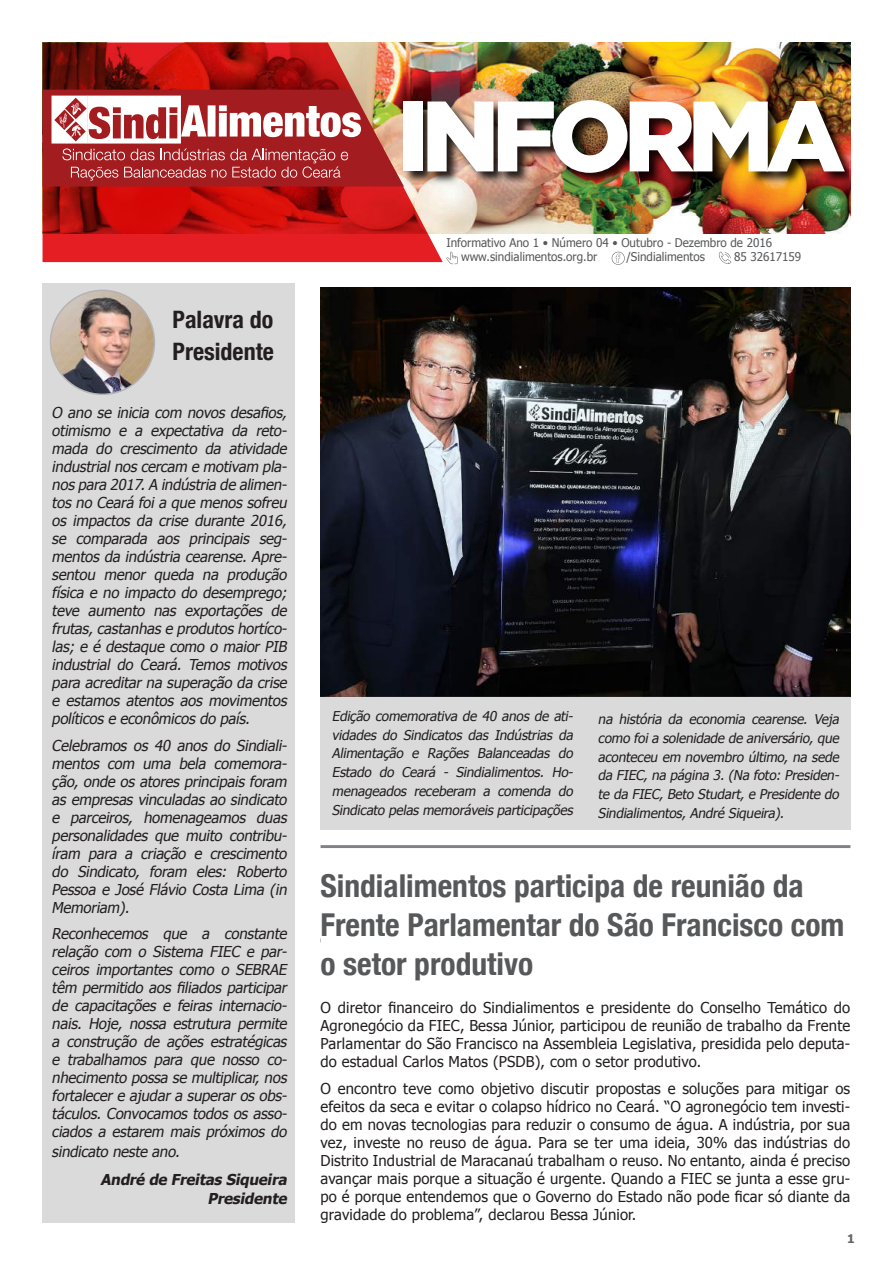
<style>
.page{position:relative;width:893px;height:1263px;background:#fff}
.page>*{position:absolute;margin:0;border:0;box-sizing:border-box;transform-origin:0 0}
.t1{font:700 condensed 31.5px/39px "Helvetica Neue";color:#57585a}
.t2{font:700 condensed 24px/31.5px "Helvetica Neue";color:#231f20}
.t3{font:italic 15px/18px "Tahoma";letter-spacing:-.01em;color:#231f20;text-align:justify}
.t4{font:15px/18px "Tahoma";letter-spacing:.01em;color:#231f20;text-align:justify}
.t5{font:italic 700 15px/19.5px "Tahoma";color:#231f20;text-align:right}
.t6{font:italic 13.5px/18.8px "Tahoma";color:#231f20;text-align:justify}
.t7{font:12px/14.4px "Tahoma";color:#57585a}
.t8{font:700 12px "Tahoma";color:#646464}
</style>
<div class="page">
<img style="left:320px;top:287px;width:530px;height:409px">
<div style="left:320px;top:696px;width:531px;height:133px;background:#dadada"></div>
<img style="left:443px;top:43px;width:407px;height:191px">
<svg style="left:43px;top:43px;width:400px;height:219px;background:#c12522"></svg>
<img style="left:395px;top:83px;width:454px;height:114px">
<div style="left:403px;top:102px;width:20px;height:69px;background:#fff"></div>
<img style="left:427px;top:100px;width:418px;height:73px">
<svg style="left:43px;top:90px;width:361px;height:97px"></svg>
<div style="left:43px;top:283px;width:252px;height:939px;background:#dadada"></div>
<svg style="left:612px;top:252px;width:13px;height:13px"></svg>
<svg style="left:446px;top:252px;width:12px;height:12px"></svg>
<svg style="left:719px;top:252px;width:12px;height:12px"></svg>
<img style="left:50px;top:290px;width:104px;height:104px;border-radius:52px">
<div style="left:50px;top:290px;width:105px;height:105px;border:2px solid #b4b4b4;border-radius:50%"></div>
<hr style="left:321px;top:845px;width:529px;height:3px;background:#808285">
<h2 class="t2" style="left:173px;top:304px;width:103px">Palavra do<br>Presidente</h2>
<p class="t3" style="left:52px;top:403px;width:240px">O ano se inicia com novos desafios, otimismo e a expectativa da reto&shy;mada do crescimento da atividade industrialnos cercam e motivam pla&shy;nos para 2017.A indústria de alimen&shy;tos no Ceará foi a que menos sofreu os impactos da crise durante 2016, se comparada aos principais seg&shy;mentos da indústria cearense. Apre&shy;sentou menor queda na produção física e no impacto do desemprego; teve aumento nas exportações de frutas,castanhas e produtos hortíco&shy;las; e é destaque como o maior PIB industrial do Ceará. Temos motivos para acreditar na superação da crise e estamos atentos aos movimentos políticos e econômicos do país.</p>
<p class="t3" style="left:52px;top:735px;width:240px">Celebramos os 40 anos do Sindiali&shy;mentos com uma bela comemora&shy;ção, onde os atores principais foram as empresas vinculadas ao sindicato e parceiros, homenageamos duas personalidades que muito contribu&shy;íram para a criação e crescimento do Sindicato, foram eles: Roberto Pessoa e José Flávio Costa Lima (in Memoriam).</p>
<p class="t3" style="left:52px;top:924px;width:240px">Reconhecemos que a constante relação com o Sistema FIEC e par&shy;ceiros importantes como o SEBRAE têm permitido aos filiados participar de capacitações e feiras internacio&shy;nais. Hoje, nossa estrutura permite a construção de ações estratégicas e trabalhamos para que nosso co&shy;nhecimento possa se multiplicar, nos fortalecer e ajudar a superar os obs&shy;táculos. Convocamos todos os asso&shy;ciados a estarem mais próximos do</p>
<p class="t3" style="left:52px;top:1141px;width:133px">sindicato neste ano.</p>
<p class="t5" style="left:100px;top:1168px;width:191px">André de Freitas Siqueira<br>Presidente</p>
<p class="t7" style="left:461px;top:235px;width:313px;text-indent:-15px">Informativo Ano 1 • Número 04 • Outubro - Dezembro de 2016 www.sindialimentos.org.br</p>
<p class="t7" style="left:626px;top:249px;width:80px">/Sindialimentos</p>
<p class="t7" style="left:734px;top:249px;width:69px">85 32617159</p>
<p class="t6" style="left:332px;top:706px;width:245px">Edição comemorativa de 40 anos de ati&shy;vidades do Sindicatos das Indústrias da Alimentação e Rações Balanceadas do Estado do Ceará - Sindialimentos. Ho&shy;menageados receberam a comenda do Sindicato pelas memoráveis participações</p>
<p class="t6" style="left:598px;top:709px;width:245px">na história da economia cearense. Veja como foia solenidade de aniversário,que aconteceu em novembro último, na sede da FIEC, na página 3. (Na foto: Presiden&shy;te da FIEC, Beto Studart, e Presidente do Sindialimentos, André Siqueira).</p>
<h1 class="t1" style="left:321px;top:866px;width:525px">Sindialimentos participa de reunião da<br>Frente Parlamentar do São Francisco com o setor produtivo</h1>
<p class="t4" style="left:321px;top:998px;width:531px">O diretor financeiro do Sindialimentos e presidente do Conselho Temático do Agronegócio da FIEC, Bessa Júnior, participou de reunião de trabalho da Frente Parlamentar do São Francisco na Assembleia Legislativa, presidida pelo deputa&shy;do estadual Carlos Matos (PSDB), com o setor produtivo.</p>
<p class="t4" style="left:321px;top:1078px;width:531px">O encontro teve como objetivo discutir propostas e soluções para mitigar os efeitos da seca e evitar o colapso hídrico no Ceará. “O agronegócio tem investi&shy;do em novas tecnologias para reduzir o consumo de água. A indústria, por sua vez, investe no reuso de água. Para se ter uma ideia, 30% das indústrias do Distrito Industrial de Maracanaú trabalham o reuso. No entanto, ainda é preciso avançar mais porque a situação é urgente. Quando a FIEC se junta a esse gru&shy;po é porque entendemos que o Governo do Estado não pode ficar só diante da gravidade do problema”, declarou Bessa Júnior.</p>
<p class="t8" style="left:847px;top:1231px;width:9px">1</p>
</div>
